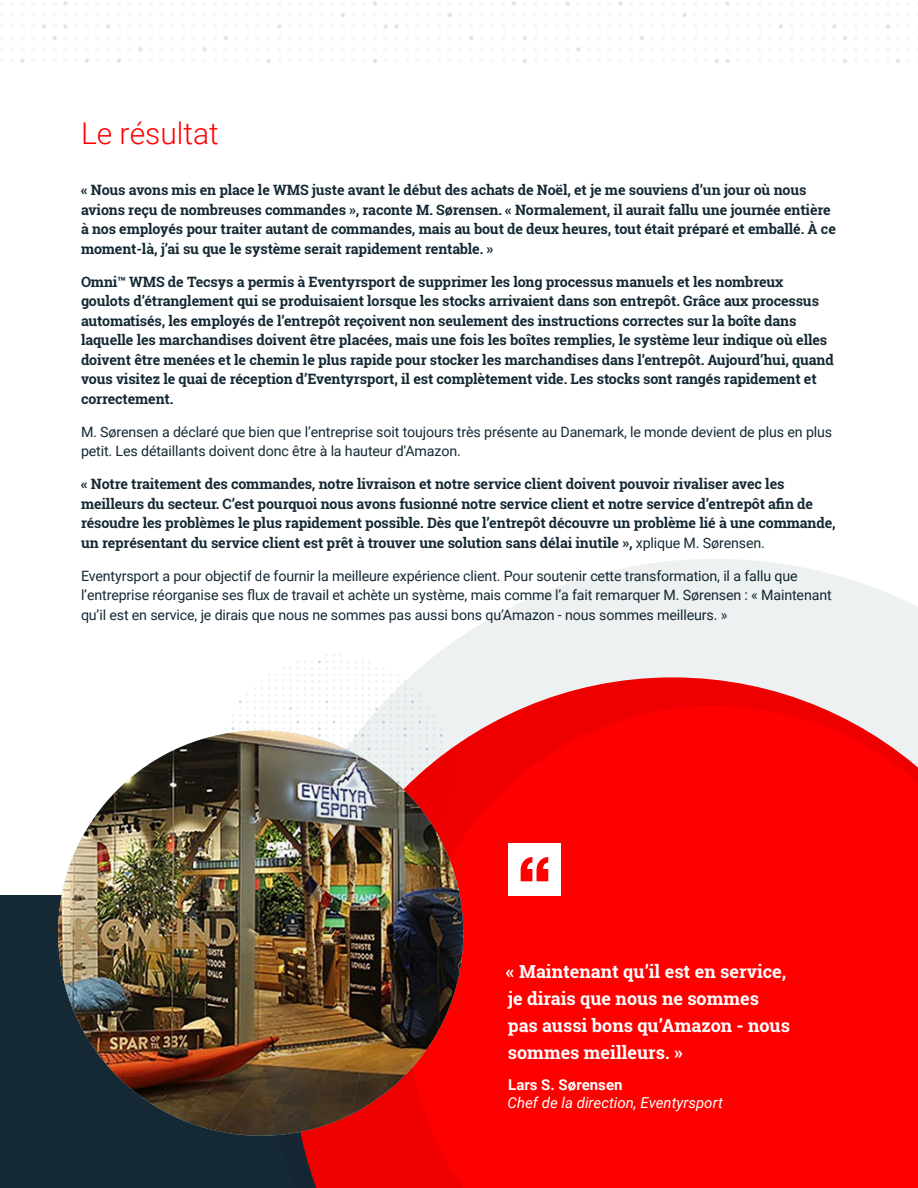
<style>
.page{position:relative;width:918px;height:1188px;background:#fff}
.page>*{position:absolute;margin:0;border:0;box-sizing:border-box;transform-origin:0 0}
.t1{font:300 30px "Roboto";color:#f00}
.t2{font:700 18px/27px "Roboto Slab";color:#fff}
.t3{font:italic 15px "Roboto";color:#fff}
.t4{font:700 15px "Roboto";color:#fff}
.t5{font:700 14.25px/19.5px "Roboto Slab";letter-spacing:-.01em;color:#152934}
.t6{font:14.25px/19.5px "Roboto";letter-spacing:-.01em;color:#152934}
.s1{font-family:"Roboto";font-weight:400}
</style>
<div class="page">
<svg style="left:138px;top:47px;width:5px;height:5px"></svg>
<svg style="left:106px;top:24px;width:4px;height:5px"></svg>
<svg style="left:63px;top:24px;width:5px;height:5px"></svg>
<svg style="left:63px;top:1px;width:5px;height:5px"></svg>
<svg style="left:117px;top:59px;width:4px;height:4px"></svg>
<svg style="left:85px;top:59px;width:4px;height:4px"></svg>
<svg style="left:52px;top:36px;width:5px;height:4px"></svg>
<svg style="left:42px;top:24px;width:4px;height:5px"></svg>
<svg style="left:20px;top:59px;width:5px;height:4px"></svg>
<svg style="left:277px;top:24px;width:5px;height:5px"></svg>
<svg style="left:266px;top:59px;width:5px;height:4px"></svg>
<svg style="left:224px;top:36px;width:4px;height:4px"></svg>
<svg style="left:202px;top:47px;width:5px;height:5px"></svg>
<svg style="left:394px;top:24px;width:5px;height:5px"></svg>
<svg style="left:373px;top:59px;width:4px;height:4px"></svg>
<svg style="left:373px;top:1px;width:4px;height:5px"></svg>
<svg style="left:383px;top:24px;width:5px;height:5px"></svg>
<svg style="left:341px;top:13px;width:4px;height:4px"></svg>
<svg style="left:576px;top:47px;width:5px;height:5px"></svg>
<svg style="left:565px;top:1px;width:5px;height:5px"></svg>
<svg style="left:512px;top:1px;width:4px;height:5px"></svg>
<svg style="left:469px;top:36px;width:4px;height:4px"></svg>
<svg style="left:448px;top:13px;width:4px;height:4px"></svg>
<svg style="left:523px;top:59px;width:4px;height:4px"></svg>
<svg style="left:523px;top:36px;width:4px;height:4px"></svg>
<svg style="left:725px;top:1px;width:5px;height:5px"></svg>
<svg style="left:640px;top:36px;width:4px;height:4px"></svg>
<svg style="left:725px;top:59px;width:5px;height:4px"></svg>
<svg style="left:715px;top:59px;width:4px;height:4px"></svg>
<svg style="left:682px;top:13px;width:5px;height:4px"></svg>
<svg style="left:618px;top:1px;width:5px;height:5px"></svg>
<svg style="left:886px;top:24px;width:4px;height:5px"></svg>
<svg style="left:843px;top:59px;width:4px;height:4px"></svg>
<svg style="left:843px;top:36px;width:4px;height:4px"></svg>
<svg style="left:832px;top:24px;width:5px;height:5px"></svg>
<svg style="left:779px;top:24px;width:4px;height:5px"></svg>
<svg style="left:896px;top:59px;width:4px;height:4px"></svg>
<div style="left:0;top:896px;width:411px;height:292px;background:#152934"></div>
<svg style="left:217px;top:687px;width:44px;height:49px"></svg>
<img style="left:58px;top:731px;width:405px;height:405px;border-radius:203px">
<svg style="left:261px;top:559px;width:657px;height:629px;background:#e04c49"></svg>
<h1 class="t1" style="left:81px;top:113px;width:139px">Le résultat</h1>
<p class="t5" style="left:81px;top:180px;width:756px">« Nous avons mis en place le WMS juste avant le début des achats de Noël, et je me souviens d’un jour où nous avions reçu de nombreuses commandes », raconte M. Sørensen. « Normalement, il aurait fallu une journée entière à nos employés pour traiter autant de commandes, mais au bout de deux heures, tout était préparé et emballé. À ce moment-là, j’ai su que le système serait rapidement rentable. »</p>
<p class="t5" style="left:81px;top:272px;width:754px">Omni™ WMS de Tecsys a permis à Eventyrsport de supprimer les long processus manuels et les nombreux goulots d’étranglement qui se produisaient lorsque les stocks arrivaient dans son entrepôt. Grâce aux processus automatisés, les employés de l’entrepôt reçoivent non seulement des instructions correctes sur la boîte dans laquelle les marchandises doivent être placées, mais une fois les boîtes remplies, le système leur indique où elles doivent être menées et le chemin le plus rapide pour stocker les marchandises dans l’entrepôt. Aujourd’hui, quand vous visitez le quai de réception d’Eventyrsport, il est complètement vide. Les stocks sont rangés rapidement et correctement.</p>
<p class="t6" style="left:81px;top:421px;width:753px">M. Sørensen a déclaré que bien que l’entreprise soit toujours très présente au Danemark, le monde devient de plus en plus petit. Les détaillants doivent donc être à la hauteur d’Amazon.</p>
<p class="t5" style="left:81px;top:474px;width:756px">« Notre traitement des commandes, notre livraison et notre service client doivent pouvoir rivaliser avec les meilleurs du secteur. C’est pourquoi nous avons fusionné notre service client et notre service d’entrepôt afin de résoudre les problèmes le plus rapidement possible. Dès que l’entrepôt découvre un problème lié à une commande, un représentant du service client est prêt à trouver une solution sans délai inutile », <span class="s1">xplique M. Sørensen.</span></p>
<p class="t6" style="left:81px;top:565px;width:752px">Eventyrsport a pour objectif de fournir la meilleure expérience client. Pour soutenir cette transformation, il a fallu que l’entreprise réorganise ses flux de travail et achète un système, mais comme l’a fait remarquer M. Sørensen : « Maintenant qu’il est en service, je dirais que nous ne sommes pas aussi bons qu’Amazon - nous sommes meilleurs. »</p>
<p class="t2" style="left:506px;top:958px;width:285px">« Maintenant qu’il est en service, je dirais que nous ne sommes pas aussi bons qu’Amazon - nous sommes meilleurs. »</p>
<p class="t4" style="left:508px;top:1075px;width:116px">Lars S. Sørensen</p>
<p class="t3" style="left:508px;top:1093px;width:217px">Chef de la direction, Eventyrsport</p>
</div>
